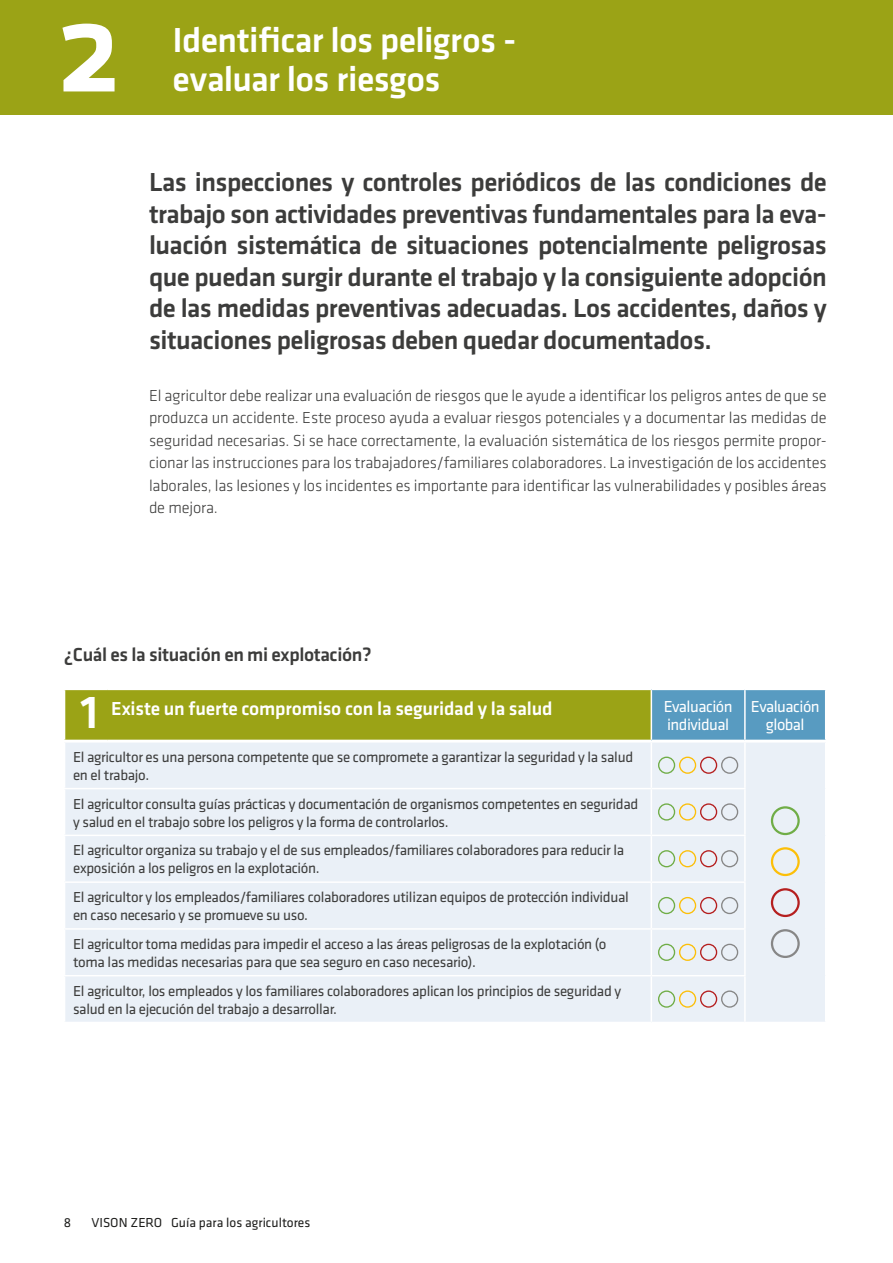
<style>
.page{position:relative;width:893px;height:1263px;background:#fff}
.page>*{position:absolute;margin:0;border:0;box-sizing:border-box;transform-origin:0 0}
.t1{font:500 130.5px "Klavika";color:#fff}
.t2{font:500 48px "Klavika";color:#fff}
.t3{font:500 36px/39px "Klavika";letter-spacing:-.02em;color:#fff}
.t4{font:500 27px/31.5px "Klavika";letter-spacing:-.02em;color:#3c3c3b;text-align:justify}
.t5{font:500 19.5px "Klavika";letter-spacing:-.01em;color:#fff}
.t6{font:500 19.5px "Klavika";letter-spacing:-.02em;color:#3c3c3b}
.t7{font:300 16.5px/22.5px "Klavika";letter-spacing:-.01em;color:#3c3c3b;text-align:justify}
.t8{font:16.5px/18px "Klavika";letter-spacing:-.03em;color:#fff}
.t9{font:15px/18px "Klavika";letter-spacing:-.02em;color:#3c3c3b}
.t10{font:13.5px "Klavika";color:#1d1d1b}
</style>
<div class="page">
<div style="left:0;top:0;width:893px;height:115px;background:#9ba316"></div>
<div style="left:65px;top:742px;width:586px;height:46px;background:#eaf0f7"></div>
<div style="left:651px;top:742px;width:94px;height:46px;background:#eaf0f7"></div>
<div style="left:745px;top:742px;width:81px;height:280px;background:#eaf0f7"></div>
<div style="left:65px;top:788px;width:586px;height:47px;background:#eaf0f7"></div>
<div style="left:651px;top:788px;width:94px;height:47px;background:#eaf0f7"></div>
<div style="left:65px;top:835px;width:586px;height:47px;background:#eaf0f7"></div>
<div style="left:651px;top:835px;width:94px;height:47px;background:#eaf0f7"></div>
<div style="left:65px;top:882px;width:586px;height:47px;background:#eaf0f7"></div>
<div style="left:651px;top:882px;width:94px;height:47px;background:#eaf0f7"></div>
<div style="left:65px;top:929px;width:586px;height:47px;background:#eaf0f7"></div>
<div style="left:651px;top:929px;width:94px;height:47px;background:#eaf0f7"></div>
<div style="left:65px;top:976px;width:586px;height:46px;background:#eaf0f7"></div>
<div style="left:651px;top:976px;width:94px;height:46px;background:#eaf0f7"></div>
<hr style="left:651px;top:742px;width:1px;height:46px;background:#fff">
<hr style="left:64px;top:788px;width:587px;height:1px;background:#fff">
<hr style="left:651px;top:789px;width:1px;height:46px;background:#fff">
<hr style="left:64px;top:835px;width:587px;height:1px;background:#fff">
<hr style="left:651px;top:836px;width:1px;height:45px;background:#fff">
<hr style="left:64px;top:881px;width:587px;height:2px;background:#fff">
<hr style="left:651px;top:883px;width:1px;height:45px;background:#fff">
<hr style="left:64px;top:928px;width:587px;height:2px;background:#fff">
<hr style="left:651px;top:930px;width:1px;height:45px;background:#fff">
<hr style="left:64px;top:975px;width:587px;height:1px;background:#fff">
<hr style="left:651px;top:976px;width:1px;height:46px;background:#fff">
<div style="left:65px;top:689px;width:42px;height:51px;background:#9ba316"></div>
<div style="left:107px;top:689px;width:544px;height:51px;background:#9ba316"></div>
<div style="left:651px;top:689px;width:94px;height:51px;background:#589bc1"></div>
<div style="left:745px;top:689px;width:81px;height:51px;background:#589bc1"></div>
<hr style="left:64px;top:689px;width:43px;height:1px;background:#fff">
<hr style="left:107px;top:689px;width:544px;height:1px;background:#fff">
<hr style="left:651px;top:689px;width:94px;height:1px;background:#fff">
<hr style="left:651px;top:690px;width:1px;height:50px;background:#fff">
<hr style="left:745px;top:689px;width:81px;height:1px;background:#fff">
<hr style="left:744px;top:690px;width:2px;height:50px;background:#fff">
<hr style="left:825px;top:690px;width:1px;height:50px;background:#fff">
<hr style="left:651px;top:788px;width:95px;height:1px;background:#fff">
<div style="left:658px;top:757px;width:17px;height:17px;border:1px solid #70ad47;border-radius:50%"></div>
<svg style="left:680px;top:757px;width:16px;height:16px"></svg>
<div style="left:679px;top:757px;width:17px;height:17px;border:1px solid #fcbf09;border-radius:50%"></div>
<svg style="left:701px;top:757px;width:16px;height:16px"></svg>
<div style="left:700px;top:757px;width:17px;height:17px;border:1px solid #b51f1f;border-radius:50%"></div>
<div style="left:721px;top:757px;width:17px;height:17px;border:1px solid #878787;border-radius:50%"></div>
<hr style="left:744px;top:742px;width:2px;height:46px;background:#fff">
<hr style="left:825px;top:742px;width:1px;height:46px;background:#fff">
<hr style="left:651px;top:835px;width:95px;height:1px;background:#fff">
<div style="left:658px;top:803px;width:17px;height:17px;border:1px solid #70ad47;border-radius:50%"></div>
<svg style="left:680px;top:804px;width:16px;height:16px"></svg>
<div style="left:679px;top:803px;width:17px;height:17px;border:1px solid #fcbf09;border-radius:50%"></div>
<svg style="left:701px;top:804px;width:16px;height:16px"></svg>
<div style="left:700px;top:803px;width:17px;height:17px;border:1px solid #b51f1f;border-radius:50%"></div>
<div style="left:721px;top:803px;width:17px;height:17px;border:1px solid #878787;border-radius:50%"></div>
<hr style="left:744px;top:789px;width:2px;height:46px;background:#fff">
<hr style="left:825px;top:788px;width:1px;height:47px;background:#fff">
<div style="left:771px;top:806px;width:29px;height:29px;border:2px solid #70ad47;border-radius:50%"></div>
<hr style="left:651px;top:881px;width:95px;height:2px;background:#fff">
<div style="left:658px;top:850px;width:17px;height:17px;border:1px solid #70ad47;border-radius:50%"></div>
<svg style="left:680px;top:851px;width:16px;height:16px"></svg>
<div style="left:679px;top:850px;width:17px;height:17px;border:1px solid #fcbf09;border-radius:50%"></div>
<svg style="left:701px;top:851px;width:16px;height:16px"></svg>
<div style="left:700px;top:850px;width:17px;height:17px;border:1px solid #b51f1f;border-radius:50%"></div>
<div style="left:721px;top:850px;width:17px;height:17px;border:1px solid #878787;border-radius:50%"></div>
<hr style="left:744px;top:836px;width:2px;height:45px;background:#fff">
<hr style="left:825px;top:835px;width:1px;height:47px;background:#fff">
<div style="left:771px;top:847px;width:29px;height:29px;border:2px solid #fcbf09;border-radius:50%"></div>
<hr style="left:651px;top:928px;width:95px;height:2px;background:#fff">
<div style="left:658px;top:897px;width:17px;height:17px;border:1px solid #70ad47;border-radius:50%"></div>
<svg style="left:680px;top:897px;width:16px;height:16px"></svg>
<div style="left:679px;top:897px;width:17px;height:17px;border:1px solid #fcbf09;border-radius:50%"></div>
<div style="left:700px;top:897px;width:17px;height:17px;border:1px solid #b51f1f;border-radius:50%"></div>
<div style="left:721px;top:897px;width:17px;height:17px;border:1px solid #878787;border-radius:50%"></div>
<hr style="left:744px;top:883px;width:2px;height:45px;background:#fff">
<hr style="left:825px;top:882px;width:1px;height:47px;background:#fff">
<div style="left:771px;top:888px;width:29px;height:29px;border:2px solid #b51f1f;border-radius:50%"></div>
<hr style="left:651px;top:975px;width:95px;height:1px;background:#fff">
<div style="left:658px;top:944px;width:17px;height:17px;border:1px solid #70ad47;border-radius:50%"></div>
<svg style="left:680px;top:944px;width:16px;height:16px"></svg>
<div style="left:679px;top:944px;width:17px;height:17px;border:1px solid #fcbf09;border-radius:50%"></div>
<svg style="left:701px;top:944px;width:16px;height:16px"></svg>
<div style="left:700px;top:944px;width:17px;height:17px;border:1px solid #b51f1f;border-radius:50%"></div>
<div style="left:721px;top:944px;width:17px;height:17px;border:1px solid #878787;border-radius:50%"></div>
<hr style="left:744px;top:930px;width:2px;height:45px;background:#fff">
<hr style="left:825px;top:929px;width:1px;height:47px;background:#fff">
<div style="left:771px;top:929px;width:29px;height:29px;border:2px solid #878787;border-radius:50%"></div>
<svg style="left:659px;top:991px;width:15px;height:16px"></svg>
<div style="left:658px;top:990px;width:17px;height:18px;border:1px solid #70ad47;border-radius:50%"></div>
<svg style="left:680px;top:991px;width:16px;height:16px"></svg>
<div style="left:679px;top:990px;width:17px;height:18px;border:1px solid #fcbf09;border-radius:50%"></div>
<svg style="left:701px;top:991px;width:16px;height:16px"></svg>
<div style="left:700px;top:990px;width:17px;height:18px;border:1px solid #b51f1f;border-radius:50%"></div>
<div style="left:721px;top:990px;width:17px;height:18px;border:1px solid #878787;border-radius:50%"></div>
<hr style="left:744px;top:976px;width:2px;height:46px;background:#fff">
<hr style="left:825px;top:976px;width:1px;height:46px;background:#fff">
<h1 class="t1" style="left:55px;top:-23px;width:69px">2</h1>
<h1 class="t3" style="left:173px;top:22px;width:345px">Identificar los peligros - evaluar los riesgos</h1>
<h2 class="t4" style="left:149px;top:167px;width:679px">Las inspecciones y controles periódicos de las condiciones de trabajo son actividades preventivas fundamentales para la eva&shy;luación sistemática de situaciones potencialmente peligrosas que puedan surgir durante el trabajo y la consiguiente adopción de las medidas preventivas adecuadas. Los accidentes, daños y situaciones peligrosas deben quedar documentados.</h2>
<p class="t7" style="left:149px;top:384px;width:679px">El agricultor debe realizar una evaluación de riesgos que le ayude a identificar los peligros antes de que se produzca un accidente. Este proceso ayuda a evaluar riesgos potenciales y a documentar las medidas de seguridad necesarias. Si se hace correctamente, la evaluación sistemática de los riesgos permite propor&shy;cionar las instrucciones para los trabajadores/familiares colaboradores. La investigación de los accidentes laborales, las lesiones y los incidentes es importante para identificar las vulnerabilidades y posibles áreas de mejora.</p>
<p class="t6" style="left:64px;top:644px;width:309px">¿Cuál es la situación en mi explotación?</p>
<p class="t2" style="left:80px;top:686px;width:20px">1</p>
<p class="t5" style="left:111px;top:697px;width:443px">Existe un fuerte compromiso con la seguridad y la salud</p>
<p class="t8" style="left:664px;top:698px;width:70px">Evaluación individual</p>
<p class="t8" style="left:751px;top:698px;width:70px;text-align:center">Evaluación global</p>
<p class="t9" style="left:73px;top:748px;width:562px">El agricultor es una persona competente que se compromete a garantizar la seguridad y la salud en el trabajo.</p>
<p class="t9" style="left:73px;top:795px;width:567px">El agricultor consulta guías prácticas y documentación de organismos competentes en seguridad y salud en el trabajo sobre los peligros y la forma de controlarlos.</p>
<p class="t9" style="left:73px;top:842px;width:553px">El agricultor organiza su trabajo y el de sus empleados/familiares colaboradores para reducir la exposición a los peligros en la explotación.</p>
<p class="t9" style="left:73px;top:888px;width:557px">El agricultor y los empleados/familiares colaboradores utilizan equipos de protección individual en caso necesario y se promueve su uso.</p>
<p class="t9" style="left:73px;top:935px;width:535px">El agricultor toma medidas para impedir el acceso a las áreas peligrosas de la explotación (o toma las medidas necesarias para que sea seguro en caso necesario).</p>
<p class="t9" style="left:73px;top:982px;width:550px">El agricultor, los empleados y los familiares colaboradores aplican los principios de seguridad y salud en la ejecución del trabajo a desarrollar.</p>
<p class="t10" style="left:64px;top:1215px;width:9px">8</p>
<p class="t10" style="left:91px;top:1215px;width:220px">VISON ZERO Guía para los agricultores</p>
</div>
